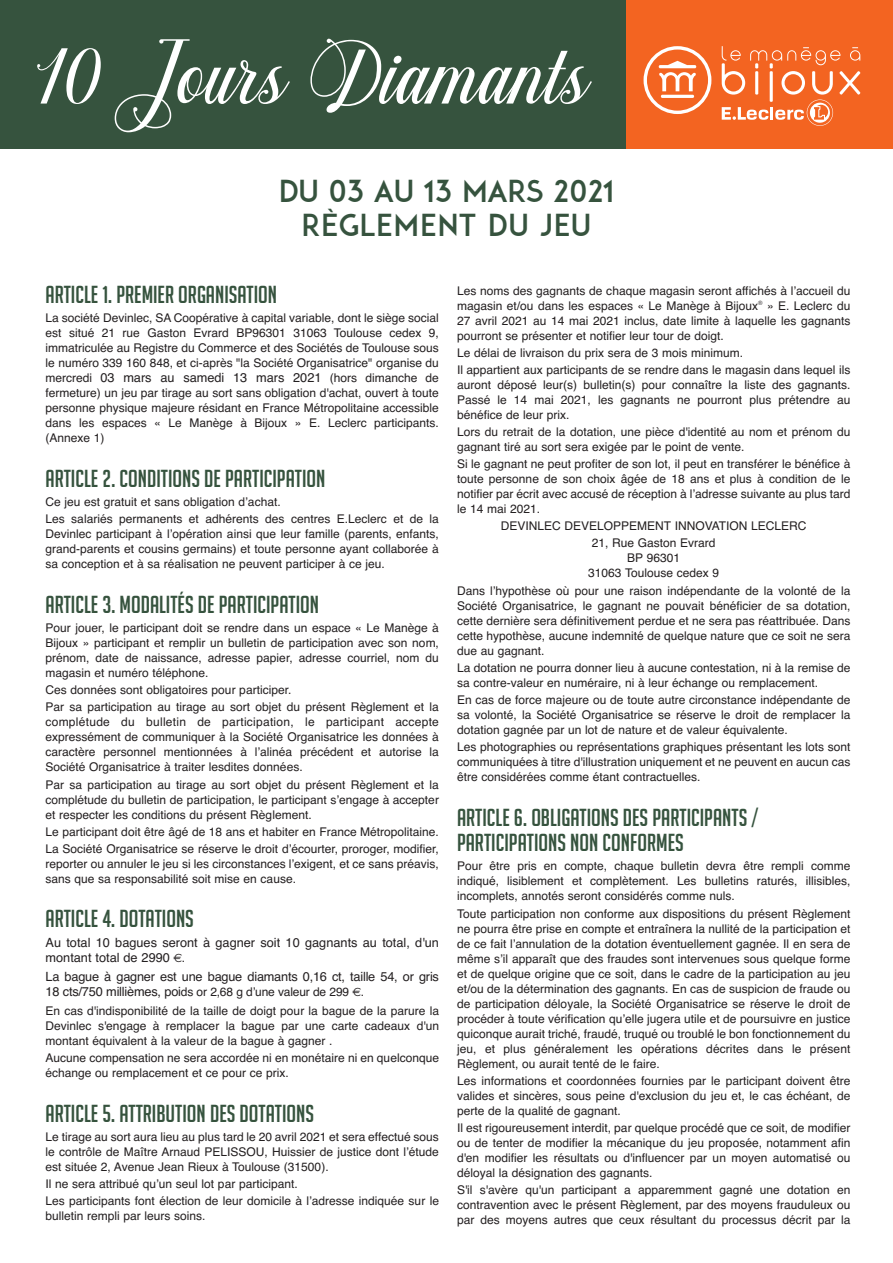
<style>
.page{position:relative;width:893px;height:1263px;background:#fff}
.page>*{position:absolute;margin:0;border:0;box-sizing:border-box;transform-origin:0 0}
.t1{font:90px "Chalisa Oktavia";color:#fff}
.t2{font:30px/34.2px "ADAM";letter-spacing:.03em;color:#36533e;text-align:center}
.t3{font:24px/25.5px "Big Noodle Titling";color:#36533e}
.t4{font:12.75px/15px "Helvetica";color:#231f20}
.t5{font:12px/15px "Helvetica";color:#231f20;text-align:justify}
.s1{font-size:12px}
.s2{font-family:"Euro Sans";font-size:12px}
.s3{font-size:12.75px}
.s4{font-family:"Euro Sans"}
</style>
<div class="page">
<div style="left:625px;top:0;width:268px;height:149px;background:#f36421"></div>
<svg style="left:644px;top:46px;width:67px;height:68px"></svg>
<hr style="left:661px;top:95px;width:33px;height:3px;background:#fff;border-radius:2px">
<hr style="left:659px;top:65px;width:37px;height:3px;background:#fff;border-radius:2px">
<svg style="left:722px;top:46px;width:139px;height:80px"></svg>
<div style="left:0;top:0;width:625px;height:149px;background:#36533e"></div>
<h1 class="t1" style="left:34px;top:20px;width:557px">10 Jours Diamants</h1>
<h2 class="t2" style="left:279px;top:174px;width:337px">DU 03 AU 13 MARS 2021<br>RÈGLEMENT DU JEU</h2>
<h3 class="t3" style="left:46px;top:282px;width:233px">ARTICLE 1. PREMIER ORGANISATION</h3>
<p class="t5" style="left:46px;top:310px;width:395px">La société Devinlec, SA Coopérative à capital variable, dont le siège social est situé 21 rue Gaston Evrard BP96301 31063 Toulouse cedex 9, immatriculée au Registre du Commerce et des Sociétés de Toulouse sous le numéro 339 160 848, et ci-après "la Société Organisatrice" organise du</p>
<p class="t4" style="left:46px;top:370px;width:395px"><span class="s1">mercredi</span> 03 mars au samedi 13 mars 2021 <span class="s1">(hors dimanche de</span></p>
<p class="t5" style="left:46px;top:385px;width:395px">fermeture) un jeu par tirage au sort sans obligation d'achat, ouvert à toute personne physique majeure résidant en France Métropolitaine accessible dans les espaces « Le Manège à Bijoux » E. Leclerc participants. (Annexe 1)</p>
<h3 class="t3" style="left:46px;top:465px;width:281px">ARTICLE 2. CONDITIONS DE PARTICIPATION</h3>
<p class="t5" style="left:46px;top:493px;width:395px;line-height:17.1px">Ce jeu est gratuit et sans obligation d’achat.<br>Les salariés permanents et adhérents des centres E.Leclerc et de la</p>
<p class="t5" style="left:46px;top:526px;width:395px">Devinlec participant à l’opération ainsi que leur famille (parents, enfants, grand-parents et cousins germains) et toute personne ayant collaborée à sa conception et à sa réalisation ne peuvent participer à ce jeu.</p>
<h3 class="t3" style="left:46px;top:591px;width:275px">ARTICLE 3. MODALITÉS DE PARTICIPATION</h3>
<p class="t5" style="left:46px;top:620px;width:395px">Pour jouer, le participant doit se rendre dans un espace « Le Manège à Bijoux » participant et remplir un bulletin de participation avec son nom, prénom, date de naissance, adresse papier, adresse courriel, nom du magasin et numéro téléphone.</p>
<p class="t5" style="left:46px;top:681px;width:395px;line-height:17.1px">Ces données sont obligatoires pour participer.<br>Par sa participation au tirage au sort objet du présent Règlement et la</p>
<p class="t5" style="left:46px;top:715px;width:395px">complétude du bulletin de participation, le participant accepte expressément de communiquer à la Société Organisatrice les données à caractère personnel mentionnées à l’alinéa précédent et autorise la Société Organisatrice à traiter lesdites données.</p>
<p class="t5" style="left:46px;top:777px;width:395px">Par sa participation au tirage au sort objet du présent Règlement et la complétude du bulletin de participation, le participant s’engage à accepter et respecter les conditions du présent Règlement.</p>
<p class="t5" style="left:46px;top:823px;width:395px;line-height:17.1px">Le participant doit être âgé de 18 ans et habiter en France Métropolitaine.<br>La Société Organisatrice se réserve le droit d’écourter, proroger, modifier,</p>
<p class="t5" style="left:46px;top:856px;width:395px">reporter ou annuler le jeu si les circonstances l’exigent, et ce sans préavis, sans que sa responsabilité soit mise en cause.</p>
<h3 class="t3" style="left:46px;top:906px;width:150px">ARTICLE 4. DOTATIONS</h3>
<p class="t4" style="left:46px;top:935px;width:395px">Au total 10 bagues seront à gagner soit 10 gagnants au total, d'un montant total de 2990 <span class="s2">€</span><span class="s1">.</span></p>
<p class="t4" style="left:46px;top:969px;width:395px">La bague à gagner est une bague diamants 0,16 ct, taille 54, or gris</p>
<p class="t5" style="left:46px;top:982px;width:395px;line-height:19.2px"><span class="s3">18 cts/750 millièmes, poi</span>ds or 2,68 g d’une valeur de 299 <span class="s4">€</span>.<br>En cas d'indisponibilité de la taille de doigt pour la bague de la parure la</p>
<p class="t5" style="left:46px;top:1018px;width:395px">Devinlec s'engage à remplacer la bague par une carte cadeaux d'un montant équivalent à la valeur de la bague à gagner .</p>
<p class="t5" style="left:46px;top:1051px;width:395px">Aucune compensation ne sera accordée ni en monétaire ni en quelconque échange ou remplacement et ce pour ce prix.</p>
<h3 class="t3" style="left:46px;top:1101px;width:270px">ARTICLE 5. ATTRIBUTION DES DOTATIONS</h3>
<p class="t5" style="left:46px;top:1129px;width:395px">Le tirage au sort aura lieu au plus tard le 20 avril 2021 et sera effectué sous le contrôle de Maître Arnaud PELISSOU, Huissier de justice dont l’étude est située 2, Avenue Jean Rieux à Toulouse (31500).</p>
<p class="t5" style="left:46px;top:1175px;width:395px;line-height:17.1px">Il ne sera attribué qu’un seul lot par participant.<br>Les participants font élection de leur domicile à l’adresse indiquée sur le</p>
<p class="t5" style="left:46px;top:1209px;width:162px">bulletin rempli par leurs soins.</p>
<p class="t5" style="left:457px;top:283px;width:395px">Les noms des gagnants de chaque magasin seront affichés à l’accueil du magasin et/ou dans les espaces « Le Manège à Bijoux<sup>®</sup> » E. Leclerc du 27 avril 2021 au 14 mai 2021 inclus, date limite à laquelle les gagnants pourront se présenter et notifier leur tour de doigt.</p>
<p class="t5" style="left:457px;top:344px;width:395px;line-height:17.1px">Le délai de livraison du prix sera de 3 mois minimum.<br>Il appartient aux participants de se rendre dans le magasin dans lequel ils</p>
<p class="t5" style="left:457px;top:377px;width:395px">auront déposé leur(s) bulletin(s) pour connaître la liste des gagnants.<br>Passé le 14 mai 2021, les gagnants ne pourront plus prétendre au bénéfice de leur prix.</p>
<p class="t5" style="left:457px;top:424px;width:395px">Lors du retrait de la dotation, une pièce d'identité au nom et prénom du gagnant tiré au sort sera exigée par le point de vente.</p>
<p class="t5" style="left:457px;top:457px;width:395px">Si le gagnant ne peut profiter de son lot, il peut en transférer le bénéfice à toute personne de son choix âgée de 18 ans et plus à condition de le notifier par écrit avec accusé de réception à l’adresse suivante au plus tard le 14 mai 2021.</p>
<p class="t5" style="left:501px;top:518px;width:307px;line-height:17.1px;text-align:center">DEVINLEC DEVELOPPEMENT INNOVATION LECLERC<br>21, Rue Gaston Evrard</p>
<p class="t5" style="left:588px;top:551px;width:132px;text-align:center">BP 96301<br>31063 Toulouse cedex 9</p>
<p class="t5" style="left:457px;top:583px;width:395px">Dans l’hypothèse où pour une raison indépendante de la volonté de la Société Organisatrice, le gagnant ne pouvait bénéficier de sa dotation, cette dernière sera définitivement perdue et ne sera pas réattribuée. Dans cette hypothèse, aucune indemnité de quelque nature que ce soit ne sera due au gagnant.</p>
<p class="t5" style="left:457px;top:660px;width:395px">La dotation ne pourra donner lieu à aucune contestation, ni à la remise de sa contre-valeur en numéraire, ni à leur échange ou remplacement.</p>
<p class="t5" style="left:457px;top:692px;width:395px">En cas de force majeure ou de toute autre circonstance indépendante de sa volonté, la Société Organisatrice se réserve le droit de remplacer la dotation gagnée par un lot de nature et de valeur équivalente.</p>
<p class="t5" style="left:457px;top:739px;width:395px">Les photographies ou représentations graphiques présentant les lots sont communiquées à titre d'illustration uniquement et ne peuvent en aucun cas être considérées comme étant contractuelles.</p>
<h3 class="t3" style="left:457px;top:804px;width:303px">ARTICLE 6. OBLIGATIONS DES PARTICIPANTS /<br>PARTICIPATIONS NON CONFORMES</h3>
<p class="t5" style="left:457px;top:859px;width:395px">Pour être pris en compte, chaque bulletin devra être rempli comme indiqué, lisiblement et complètement. Les bulletins raturés, illisibles, incomplets, annotés seront considérés comme nuls.</p>
<p class="t5" style="left:457px;top:906px;width:395px">Toute participation non conforme aux dispositions du présent Règlement ne pourra être prise en compte et entraînera la nullité de la participation et de ce fait l’annulation de la dotation éventuellement gagnée. Il en sera de même s’il apparaît que des fraudes sont intervenues sous quelque forme et de quelque origine que ce soit, dans le cadre de la participation au jeu et/ou de la détermination des gagnants. En cas de suspicion de fraude ou de participation déloyale, la Société Organisatrice se réserve le droit de procéder à toute vérification qu’elle jugera utile et de poursuivre en justice quiconque aurait triché, fraudé, truqué ou troublé le bon fonctionnement du jeu, et plus généralement les opérations décrites dans le présent Règlement, ou aurait tenté de le faire.</p>
<p class="t5" style="left:457px;top:1073px;width:395px">Les informations et coordonnées fournies par le participant doivent être valides et sincères, sous peine d'exclusion du jeu et, le cas échéant, de perte de la qualité de gagnant.</p>
<p class="t5" style="left:457px;top:1120px;width:395px">Il est rigoureusement interdit, par quelque procédé que ce soit, de modifier ou de tenter de modifier la mécanique du jeu proposée, notamment afin d'en modifier les résultats ou d'influencer par un moyen automatisé ou déloyal la désignation des gagnants.</p>
<p class="t5" style="left:457px;top:1182px;width:395px">S'il s'avère qu'un participant a apparemment gagné une dotation en contravention avec le présent Règlement, par des moyens frauduleux ou par des moyens autres que ceux résultant du processus décrit par la</p>
</div>
